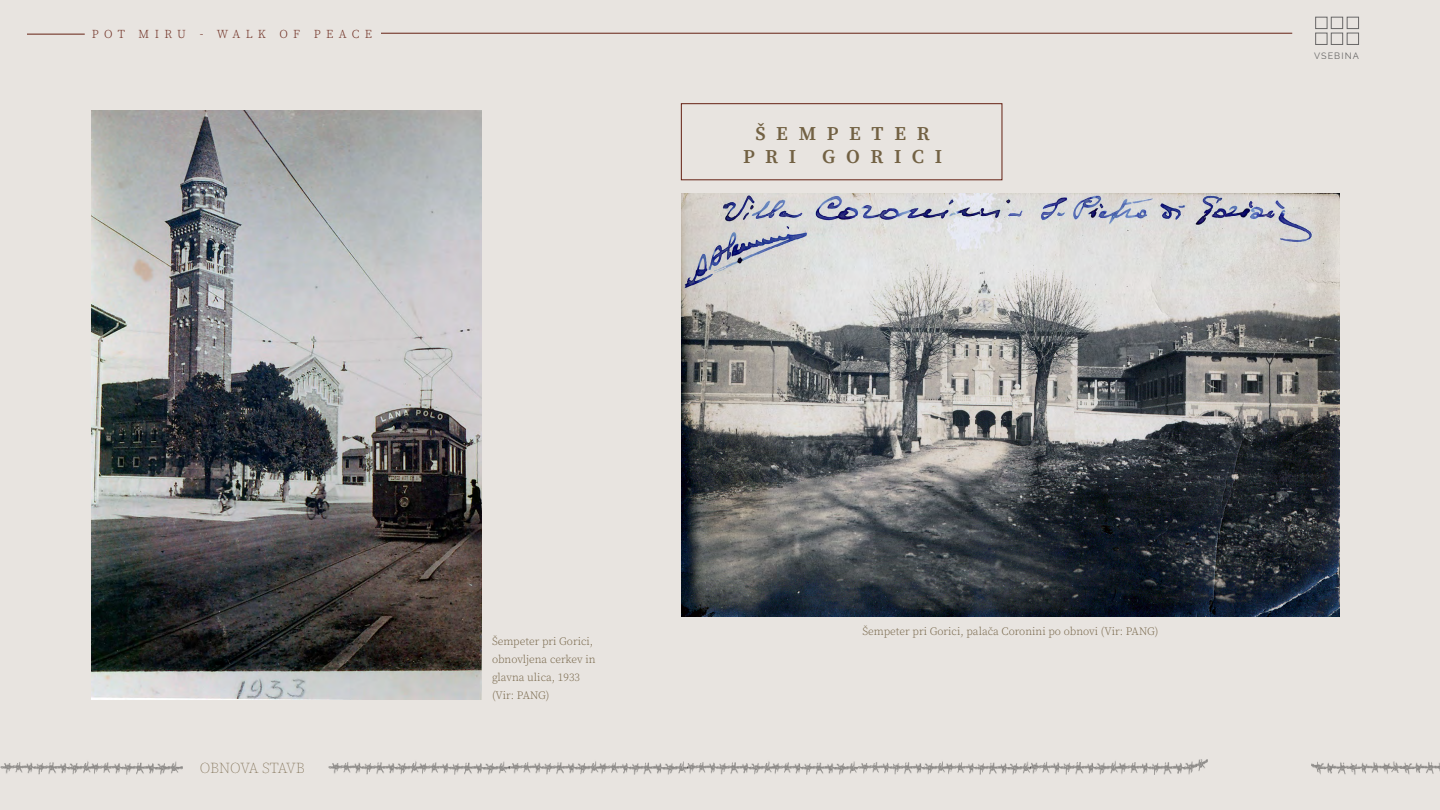
<style>
.page{position:relative;width:1440px;height:810px;background:#e8e4e0}
.page>*{position:absolute;margin:0;border:0;box-sizing:border-box;transform-origin:0 0}
.t1{font:600 19.5px/23.4px "Source Serif Pro";letter-spacing:.55em;color:#726143}
.t2{font:200 15px "Source Serif Pro";letter-spacing:-.015em;color:#726143}
.t3{font:300 12px "Source Serif Pro";letter-spacing:.44em;color:#652013}
.t4{font:300 11.25px/18px "Source Serif Pro";color:#726143}
.t5{font:9px "Raleway";letter-spacing:.12em;color:#686767}
</style>
<div class="page">
<img style="left:1312px;top:761px;width:128px;height:14px">
<img style="left:688px;top:761px;width:170px;height:14px">
<img style="left:0;top:761px;width:182px;height:14px">
<svg style="left:858px;top:761px;width:172px;height:14px"></svg>
<svg style="left:510px;top:761px;width:178px;height:14px"></svg>
<svg style="left:1030px;top:759px;width:178px;height:16px"></svg>
<img style="left:328px;top:761px;width:182px;height:13px">
<img style="left:91px;top:111px;width:391px;height:588px">
<img style="left:681px;top:194px;width:659px;height:422px">
<div style="left:1316px;top:17px;width:11px;height:12px;border:1px solid #686767"></div>
<div style="left:1316px;top:33px;width:11px;height:12px;border:1px solid #686767"></div>
<div style="left:1331px;top:17px;width:12px;height:12px;border:1px solid #686767"></div>
<div style="left:1331px;top:33px;width:12px;height:12px;border:1px solid #686767"></div>
<div style="left:1347px;top:17px;width:12px;height:12px;border:1px solid #686767"></div>
<div style="left:1347px;top:33px;width:12px;height:12px;border:1px solid #686767"></div>
<hr style="left:381px;top:33px;width:911px;height:1px;background:#652013">
<hr style="left:27px;top:34px;width:58px;height:1px;background:#652013">
<p class="t3" style="left:92px;top:26px;width:282px">POT MIRU - WALK OF PEACE</p>
<h1 class="t1" style="left:743px;top:121px;width:188px;text-indent:12px">ŠEMPETER<br>PRI</h1>
<h1 class="t1" style="left:822px;top:145px;width:122px">GORICI</h1>
<p class="t5" style="left:1314px;top:50px;width:46px">VSEBINA</p>
<h2 class="t2" style="left:200px;top:759px;width:106px">OBNOVA STAVB</h2>
<p class="t4" style="left:492px;top:633px;width:105px">Šempeter pri Gorici, obnovljena cerkev in glavna ulica, 1933 (Vir: PANG)</p>
<p class="t4" style="left:863px;top:623px;width:297px">Šempeter pri Gorici, palača Coronini po obnovi (Vir: PANG)</p>
</div>
